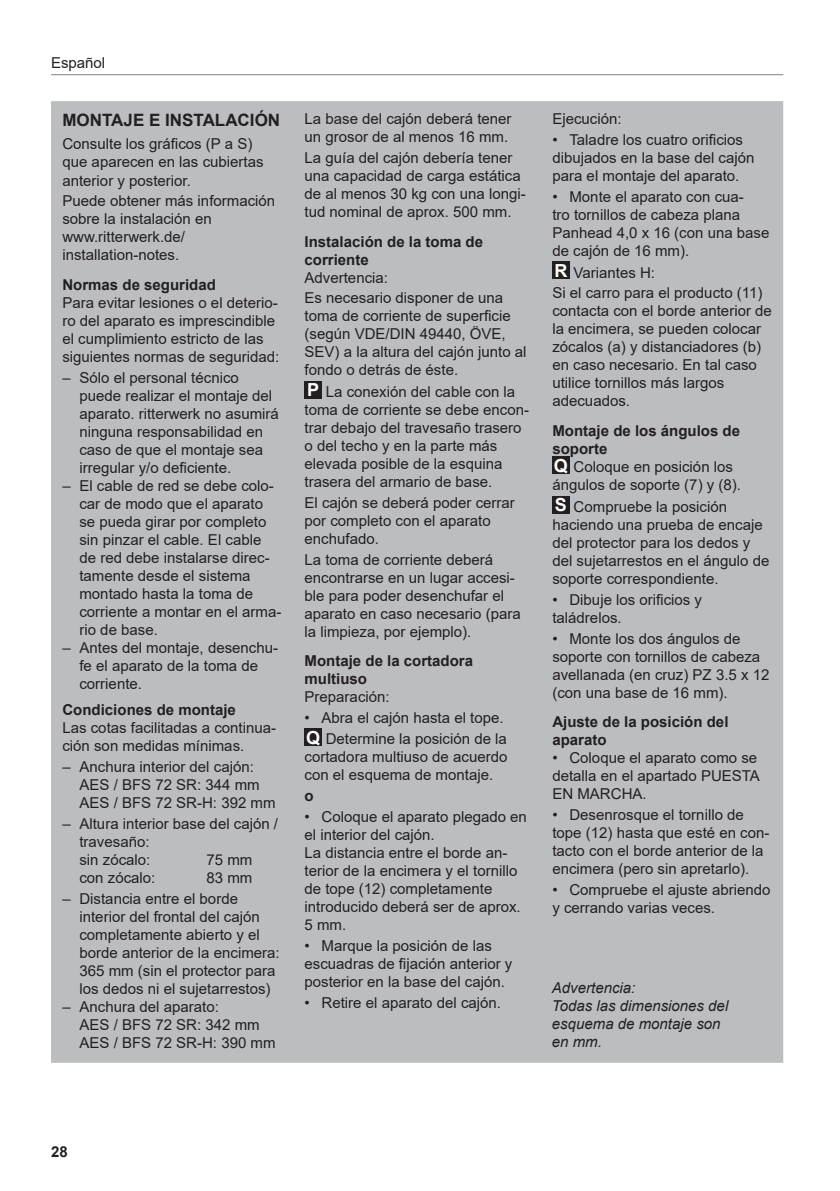
<style>
.page{position:relative;width:840px;height:1191px;background:#fff}
.page>*{position:absolute;margin:0;border:0;box-sizing:border-box;transform-origin:0 0}
.t1{font:700 17px "Arial";color:#231f20}
.t2{font:15px/18px "Arial";color:#231f20}
.t3{font:700 15px/18px "Arial";color:#231f20}
.t4{font:italic 15px/18px "Arial";color:#231f20}
.s1{font-weight:700;font-size:18px;color:#fff}
.s2{font-weight:700}
</style>
<div class="page">
<hr style="left:51px;top:74px;width:731px;height:1px;background:#808285">
<div style="left:51px;top:101px;width:731px;height:961px;background:#bcbdc0"></div>
<div style="left:304px;top:381px;width:17px;height:17px;background:#231f20"></div>
<div style="left:304px;top:728px;width:17px;height:17px;background:#231f20"></div>
<div style="left:552px;top:262px;width:17px;height:17px;background:#231f20"></div>
<div style="left:552px;top:457px;width:17px;height:17px;background:#231f20"></div>
<div style="left:552px;top:496px;width:17px;height:17px;background:#231f20"></div>
<p class="t2" style="left:51px;top:53px;width:56px">Español</p>
<p class="t1" style="left:62px;top:108px;width:219px">MONTAJE E INSTALACIÓN</p>
<p class="t2" style="left:62px;top:135px;width:202px">Consulte los gráficos (P a S) que aparecen en las cubiertas anterior y posterior.</p>
<p class="t2" style="left:62px;top:192px;width:214px">Puede obtener más información sobre la instalación en www.ritterwerk.de/ installation-notes.</p>
<p class="t3" style="left:62px;top:276px;width:155px">Normas de seguridad</p>
<p class="t2" style="left:62px;top:293px;width:218px">Para evitar lesiones o el deterio&shy;ro del aparato es imprescindible el cumplimiento estricto de las siguientes normas de seguridad:</p>
<p class="t2" style="left:79px;top:368px;width:201px;text-indent:-17px">– Sólo el personal técnico puede realizar el montaje del aparato. ritterwerk no asumirá ninguna responsabilidad en caso de que el montaje sea irregular y/o deficiente.</p>
<p class="t2" style="left:79px;top:476px;width:203px;text-indent:-17px">– El cable de red se debe colo&shy;car de modo que el aparato se pueda girar por completo sin pinzar el cable. El cable de red debe instalarse direc&shy;tamente desde el sistema montado hasta la toma de corriente a montar en el arma&shy;rio de base.</p>
<p class="t2" style="left:79px;top:638px;width:200px;text-indent:-17px">– Antes del montaje, desenchu&shy;fe el aparato de la toma de corriente.</p>
<p class="t3" style="left:62px;top:701px;width:175px">Condiciones de montaje</p>
<p class="t2" style="left:62px;top:719px;width:215px">Las cotas facilitadas a continua&shy;ción son medidas mínimas.</p>
<p class="t2" style="left:79px;top:757px;width:197px;text-indent:-17px">– Anchura interior del cajón:<br>AES / BFS 72 SR: 344 mm<br>AES / BFS 72 SR-H: 392 mm</p>
<p class="t2" style="left:79px;top:814px;width:200px;text-indent:-17px">– Altura interior base del cajón / travesaño:<br>sin zócalo:</p>
<p class="t2" style="left:206px;top:850px;width:47px">75 mm</p>
<p class="t2" style="left:79px;top:868px;width:77px">con zócalo:</p>
<p class="t2" style="left:206px;top:868px;width:47px">83 mm</p>
<p class="t2" style="left:79px;top:889px;width:202px;text-indent:-17px">– Distancia entre el borde interior del frontal del cajón completamente abierto y el borde anterior de la encimera:<br>365 mm (sin el protector para los dedos ni el sujetarrestos)</p>
<p class="t2" style="left:79px;top:997px;width:197px;text-indent:-17px">– Anchura del aparato:<br>AES / BFS 72 SR: 342 mm<br>AES / BFS 72 SR-H: 390 mm</p>
<p class="t2" style="left:304px;top:110px;width:208px">La base del cajón deberá tener un grosor de al menos 16 mm.</p>
<p class="t2" style="left:304px;top:149px;width:222px">La guía del cajón debería tener una capacidad de carga estática de al menos 30 kg con una longi&shy;tud nominal de aprox. 500 mm.</p>
<p class="t3" style="left:304px;top:232px;width:180px">Instalación de la toma de corriente</p>
<p class="t2" style="left:304px;top:267px;width:200px;line-height:20.8px">Advertencia:<br>Es necesario disponer de una</p>
<p class="t2" style="left:304px;top:307px;width:223px">toma de corriente de superficie (según VDE/DIN 49440, ÖVE,<br>SEV) a la altura del cajón junto al fondo o detrás de éste.</p>
<p class="t2" style="left:304px;top:382px;width:226px"><span class="s1">P</span> La conexión del cable con la toma de corriente se debe encon&shy;trar debajo del travesaño trasero o del techo y en la parte más elevada posible de la esquina trasera del armario de base.</p>
<p class="t2" style="left:304px;top:493px;width:212px">El cajón se deberá poder cerrar por completo con el aparato enchufado.</p>
<p class="t2" style="left:304px;top:550px;width:217px">La toma de corriente deberá encontrarse en un lugar accesi&shy;ble para poder desenchufar el aparato en caso necesario (para la limpieza, por ejemplo).</p>
<p class="t3" style="left:304px;top:652px;width:170px">Montaje de la cortadora multiuso</p>
<p class="t2" style="left:304px;top:687px;width:87px">Preparación:</p>
<p class="t2" style="left:304px;top:706px;width:204px;line-height:21.4px">• Abra el cajón hasta el tope.<br><span class="s1">Q</span> Determine la posición de la</p>
<p class="t2" style="left:304px;top:748px;width:204px">cortadora multiuso de acuerdo con el esquema de montaje.</p>
<p class="t3" style="left:304px;top:787px;width:11px">o</p>
<p class="t2" style="left:304px;top:807px;width:224px">• Coloque el aparato plegado en el interior del cajón.<br>La distancia entre el borde an&shy;terior de la encimera y el tornillo de tope (12) completamente introducido deberá ser de aprox.<br>5 mm.</p>
<p class="t2" style="left:304px;top:936px;width:209px">• Marque la posición de las escuadras de fijación anterior y posterior en la base del cajón.</p>
<p class="t2" style="left:304px;top:993px;width:198px">• Retire el aparato del cajón.</p>
<p class="t2" style="left:552px;top:110px;width:71px">Ejecución:</p>
<p class="t2" style="left:552px;top:131px;width:203px">• Taladre los cuatro orificios dibujados en la base del cajón para el montaje del aparato.</p>
<p class="t2" style="left:552px;top:188px;width:218px">• Monte el aparato con cua-<br>tro tornillos de cabeza plana<br>Panhead 4,0 x 16 (con una base de cajón de 16 mm).</p>
<p class="t2" style="left:552px;top:262px;width:211px;line-height:20.8px"><span class="s1">R</span> Variantes H:<br>Si el carro para el producto (11)</p>
<p class="t2" style="left:552px;top:302px;width:221px">contacta con el borde anterior de la encimera, se pueden colocar zócalos (a) y distanciadores (b) en caso necesario. En tal caso utilice tornillos más largos adecuados.</p>
<p class="t2" style="left:552px;top:421px;width:190px"><span class="s2">Montaje de los ángulos de soporte<br></span><span class="s1">Q</span> Coloque en posición los ángulos de soporte (7) y (8).</p>
<p class="t2" style="left:552px;top:497px;width:218px"><span class="s1">S</span> Compruebe la posición haciendo una prueba de encaje del protector para los dedos y del sujetarrestos en el ángulo de soporte correspondiente.</p>
<p class="t2" style="left:552px;top:590px;width:151px">• Dibuje los orificios y taládrelos.</p>
<p class="t2" style="left:552px;top:629px;width:218px">• Monte los dos ángulos de soporte con tornillos de cabeza avellanada (en cruz) PZ 3.5 x 12 (con una base de 16 mm).</p>
<p class="t3" style="left:552px;top:713px;width:177px">Ajuste de la posición del aparato</p>
<p class="t2" style="left:552px;top:748px;width:209px">• Coloque el aparato como se detalla en el apartado PUESTA<br>EN MARCHA.</p>
<p class="t2" style="left:552px;top:805px;width:218px">• Desenrosque el tornillo de tope (12) hasta que esté en con&shy;tacto con el borde anterior de la encimera (pero sin apretarlo).</p>
<p class="t2" style="left:552px;top:880px;width:219px">• Compruebe el ajuste abriendo y cerrando varias veces.</p>
<p class="t4" style="left:551px;top:979px;width:178px">Advertencia:<br>Todas las dimensiones del esquema de montaje son en mm.</p>
<p class="t3" style="left:51px;top:1142px;width:18px">28</p>
</div>
